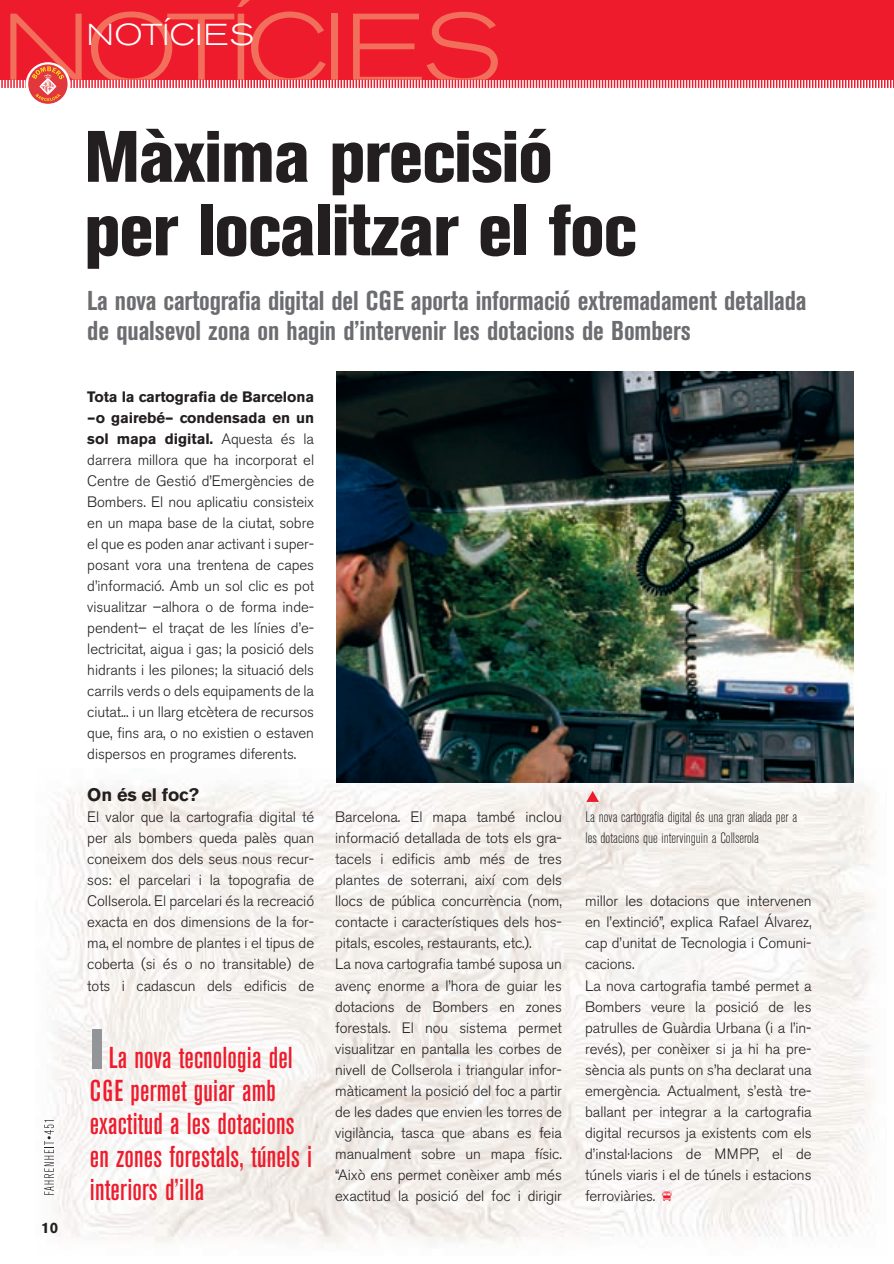
<style>
.page{position:relative;width:894px;height:1264px;background:#fff}
.page>*{position:absolute;margin:0;border:0;box-sizing:border-box;transform-origin:0 0}
.t1{font:800 condensed 72px/73.5px "Akzidenz Grotesk BE";letter-spacing:-.015em;color:#231f20}
.t2{font:500 condensed 30px/33px "Akzidenz Grotesk BE";letter-spacing:.005em;color:#ee1b2c}
.t3{font:300 expanded 30px "Akzidenz Grotesk BE";letter-spacing:.035em;color:#fff}
.t4{font:700 condensed 27px/30px "Akzidenz Grotesk BE";letter-spacing:-.01em;color:#6c6d70}
.t5{font:700 18px "Akzidenz Grotesk BE";letter-spacing:-.005em;color:#231f20}
.t6{font:300 15px/21px "Akzidenz Grotesk BE";letter-spacing:-.005em;color:#231f20;text-align:justify}
.t7{font:300 condensed 15px/21px "Akzidenz Grotesk BE";color:#231f20}
.t8{font:700 15px "Akzidenz Grotesk BE";color:#231f20}
.s1{font-weight:700}
</style>
<div class="page">
<img style="left:44px;top:768px;width:832px;height:478px">
<img style="left:336px;top:371px;width:517px;height:411px">
<svg style="left:28px;top:64px;width:40px;height:40px"></svg>
<svg style="left:0;top:0;width:893px;height:101px;background:#f04853"></svg>
<svg style="left:44px;top:1120px;width:10px;height:74px"></svg>
<div style="left:92px;top:1029px;width:9px;height:39px;background:#939598"></div>
<svg style="left:586px;top:791px;width:12px;height:11px"></svg>
<svg style="left:661px;top:1189px;width:11px;height:11px"></svg>
<p class="t3" style="left:87px;top:23px;width:169px">NOTÍCIES</p>
<p class="t8" style="left:41px;top:1222px;width:18px">10</p>
<p class="t1" style="left:84px;top:127px;width:553px">Màxima precisió per localitzar el foc</p>
<p class="t4" style="left:87px;top:288px;width:720px">La nova cartografia digital del CGE aporta informació extremadament detallada de qualsevol zona on hagin d’intervenir les dotacions de Bombers</p>
<p class="t6" style="left:87px;top:388px;width:228px"><span class="s1">Tota la cartografia de Barcelona –o gairebé– condensada en un sol mapa digital.</span> Aquesta és la darrera millora que ha incorporat el Centre de Gestió d’Emergències de Bombers. El nou aplicatiu consisteix en un mapa base de la ciutat, sobre el que es poden anar activant i super&shy;posant vora una trentena de capes d’informació. Amb un sol clic es pot visualitzar –alhora o de forma inde&shy;pendent– el traçat de les línies d’e&shy;lectricitat, aigua i gas; la posició dels hidrants i les pilones; la situació dels carrils verds o dels equipaments de la ciutat... i un llarg etcètera de recursos que, fins ara, o no existien o estaven dispersos en programes diferents.</p>
<p class="t5" style="left:87px;top:788px;width:113px">On és el foc?</p>
<p class="t6" style="left:87px;top:808px;width:228px">El valor que la cartografia digital té per als bombers queda palès quan coneixem dos dels seus nous recur&shy;sos: el parcelari i la topografia de Collserola. El parcelari és la recreació exacta en dos dimensions de la for&shy;ma, el nombre de plantes i el tipus de coberta (si és o no transitable) de tots i cadascun dels edificis de</p>
<p class="t6" style="left:335px;top:808px;width:228px;text-align:left">Barcelona. El mapa també inclou informació detallada de tots els gra&shy;tacels i edificis amb més de tres plantes de soterrani, així com dels llocs de pública concurrència (nom, contacte i característiques dels hos&shy;pitals, escoles, restaurants, etc.).<br>La nova cartografia també suposa un avenç enorme a l’hora de guiar les dotacions de Bombers en zones forestals. El nou sistema permet visualitzar en pantalla les corbes de nivell de Collserola i triangular infor&shy;màticament la posició del foc a partir de les dades que envien les torres de vigilància, tasca que abans es feia manualment sobre un mapa físic. “Això ens permet conèixer amb més exactitud la posició del foc i dirigir</p>
<p class="t2" style="left:90px;top:1043px;width:224px;text-indent:19px">La nova tecnologia del<br>CGE permet guiar amb exactitud a les dotacions en zones forestals, túnels i interiors d’illa</p>
<p class="t7" style="left:585px;top:808px;width:213px">La nova cartografia digital és una gran aliada per a les dotacions que intervinguin a Collserola</p>
<p class="t6" style="left:585px;top:892px;width:228px;text-align:left">millor les dotacions que intervenen en l’extinció”, explica Rafael Álvarez, cap d’unitat de Tecnologia i Comuni&shy;cacions.<br>La nova cartografia també permet a Bombers veure la posició de les patrulles de Guàrdia Urbana (i a l’in&shy;revés), per conèixer si ja hi ha pre&shy;sència als punts on s’ha declarat una emergència. Actualment, s’està tre&shy;ballant per integrar a la cartografia digital recursos ja existents com els d’instal·lacions de MMPP, el de túnels viaris i el de túnels i estacions ferroviàries.</p>
</div>
